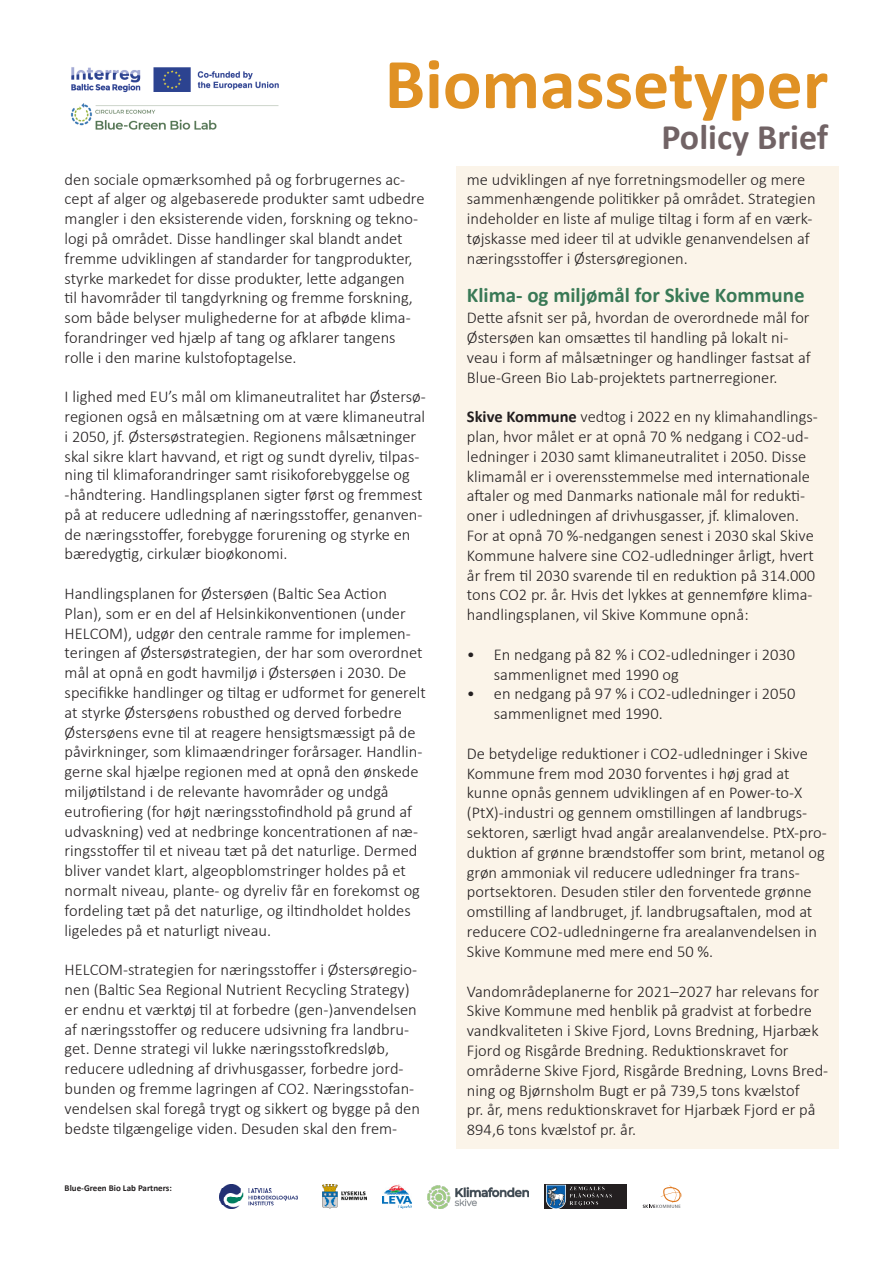
<style>
.page{position:relative;width:893px;height:1263px;background:#fff}
.page>*{position:absolute;margin:0;border:0;box-sizing:border-box;transform-origin:0 0}
.t1{font:700 72px "Calibri";color:#e09124}
.t2{font:700 36px "Calibri";color:#716365}
.Subtitle{font:700 21px "Calibri";color:#397956}
.t3{font:300 16.5px/19.8px "Calibri";color:#231f20}
.t4{font:700 9px "Calibri";color:#231f20}
.s1{font-weight:700}
</style>
<div class="page">
<div style="left:456px;top:166px;width:383px;height:982px;background:#fbf4e9"></div>
<img style="left:71px;top:67px;width:208px;height:63px">
<img style="left:383px;top:1184px;width:28px;height:25px">
<img style="left:428px;top:1185px;width:100px;height:23px">
<svg style="left:643px;top:1185px;width:39px;height:23px"></svg>
<div style="left:544px;top:1184px;width:83px;height:25px;background:#231f20"></div>
<img style="left:546px;top:1184px;width:66px;height:25px">
<img style="left:322px;top:1184px;width:44px;height:25px">
<img style="left:220px;top:1184px;width:77px;height:25px">
<p class="t1" style="left:385px;top:33px;width:445px">Biomassetyper</p>
<p class="t3" style="left:65px;top:169px;width:361px">den sociale opmærksomhed på og forbrugernes ac&shy;cept af alger og algebaserede produkter samt udbedre mangler i den eksisterende viden, forskning og tekno&shy;logi på området. Disse handlinger skal blandt andet fremme udviklingen af standarder for tangprodukter, styrke markedet for disse produkter, lette adgangen<br>til havområder til tangdyrkning og fremme forskning, som både belyser mulighederne for at afbøde klima&shy;forandringer ved hjælp af tang og afklarer tangens rolle i den marine kulstofoptagelse.</p>
<p class="t3" style="left:65px;top:387px;width:363px">I lighed med EU’s mål om klimaneutralitet har Østersø&shy;regionen også en målsætning om at være klimaneutral i 2050, jf. Østersøstrategien. Regionens målsætninger skal sikre klart havvand, et rigt og sundt dyreliv, tilpas-</p>
<p class="t3" style="left:65px;top:465px;width:360px">ning til klimaforandringer samt risikoforebyggelse og -håndtering. Handlingsplanen sigter først og fremmest på at reducere udledning af næringsstoffer, genanven&shy;de næringsstoffer, forebygge forurening og styrke en bæredygtig, cirkulær bioøkonomi.</p>
<p class="t3" style="left:65px;top:583px;width:363px">Handlingsplanen for Østersøen (Baltic Sea Action Plan), som er en del af Helsinkikonventionen (under HELCOM), udgør den centrale ramme for implemen&shy;teringen af Østersøstrategien, der har som overordnet mål at opnå en godt havmiljø i Østersøen i 2030. De specifikke handlinger og tiltag er udformet for generelt at styrke Østersøens robusthed og derved forbedre Østersøens evne til at reagere hensigtsmæssigt på de påvirkninger, som klimaændringer forårsager. Handlin&shy;gerne skal hjælpe regionen med at opnå den ønskede miljøtilstand i de relevante havområder og undgå eutrofiering (for højt næringsstofindhold på grund af udvaskning) ved at nedbringe koncentrationen af næ&shy;ringsstoffer til et niveau tæt på det naturlige. Dermed bliver vandet klart, algeopblomstringer holdes på et normalt niveau, plante- og dyreliv får en forekomst og fordeling tæt på det naturlige, og iltindholdet holdes ligeledes på et naturligt niveau.</p>
<p class="t3" style="left:65px;top:960px;width:357px">HELCOM-strategien for næringsstoffer i Østersøregio&shy;nen (Baltic Sea Regional Nutrient Recycling Strategy) er endnu et værktøj til at forbedre (gen-)anvendelsen af næringsstoffer og reducere udsivning fra landbru&shy;get. Denne strategi vil lukke næringsstofkredsløb, reducere udledning af drivhusgasser, forbedre jord&shy;bunden og fremme lagringen af CO2. Næringsstofan&shy;vendelsen skal foregå trygt og sikkert og bygge på den bedste tilgængelige viden. Desuden skal den frem-</p>
<p class="t4" style="left:65px;top:1182px;width:109px">Blue-Green Bio Lab Partners:</p>
<p class="t2" style="left:661px;top:112px;width:168px">Policy Brief</p>
<p class="t3" style="left:467px;top:169px;width:350px">me udviklingen af nye forretningsmodeller og mere sammenhængende politikker på området. Strategien indeholder en liste af mulige tiltag i form af en værk&shy;tøjskasse med ideer til at udvikle genanvendelsen af næringsstoffer i Østersøregionen.</p>
<p class="Subtitle" style="left:467px;top:280px;width:339px">Klima- og miljømål for Skive Kommune</p>
<p class="t3" style="left:467px;top:308px;width:345px">Dette afsnit ser på, hvordan de overordnede mål for Østersøen kan omsættes til handling på lokalt ni&shy;veau i form af målsætninger og handlinger fastsat af Blue-Green Bio Lab-projektets partnerregioner.</p>
<p class="t3" style="left:467px;top:407px;width:352px"><span class="s1">Skive Kommune</span> vedtog i 2022 en ny klimahandlings&shy;plan, hvor målet er at opnå 70 % nedgang i CO2-ud&shy;ledninger i 2030 samt klimaneutralitet i 2050. Disse klimamål er i overensstemmelse med internationale aftaler og med Danmarks nationale mål for redukti&shy;oner i udledningen af drivhusgasser, jf. klimaloven.<br>For at opnå 70 %-nedgangen senest i 2030 skal Skive Kommune halvere sine CO2-udledninger årligt, hvert år frem til 2030 svarende til en reduktion på 314.000 tons CO2 pr. år. Hvis det lykkes at gennemføre klima&shy;handlingsplanen, vil Skive Kommune opnå:</p>
<p class="t3" style="left:494px;top:644px;width:303px;text-indent:-27px">• En nedgang på 82 % i CO2-udledninger i 2030 sammenlignet med 1990 og</p>
<p class="t3" style="left:494px;top:684px;width:303px;text-indent:-27px">• en nedgang på 97 % i CO2-udledninger i 2050 sammenlignet med 1990.</p>
<p class="t3" style="left:467px;top:743px;width:361px">De betydelige reduktioner i CO2-udledninger i Skive Kommune frem mod 2030 forventes i høj grad at kunne opnås gennem udviklingen af en Power-to-X (PtX)-industri og gennem omstillingen af landbrugs&shy;sektoren, særligt hvad angår arealanvendelse. PtX-pro&shy;duktion af grønne brændstoffer som brint, metanol og grøn ammoniak vil reducere udledninger fra trans&shy;portsektoren. Desuden stiler den forventede grønne omstilling af landbruget, jf. landbrugsaftalen, mod at reducere CO2-udledningerne fra arealanvendelsen in Skive Kommune med mere end 50 %.</p>
<p class="t3" style="left:467px;top:981px;width:363px">Vandområdeplanerne for 2021–2027 har relevans for Skive Kommune med henblik på gradvist at forbedre vandkvaliteten i Skive Fjord, Lovns Bredning, Hjarbæk Fjord og Risgårde Bredning. Reduktionskravet for områderne Skive Fjord, Risgårde Bredning, Lovns Bred&shy;ning og Bjørnsholm Bugt er på 739,5 tons kvælstof<br>pr. år, mens reduktionskravet for Hjarbæk Fjord er på 894,6 tons kvælstof pr. år.</p>
</div>
